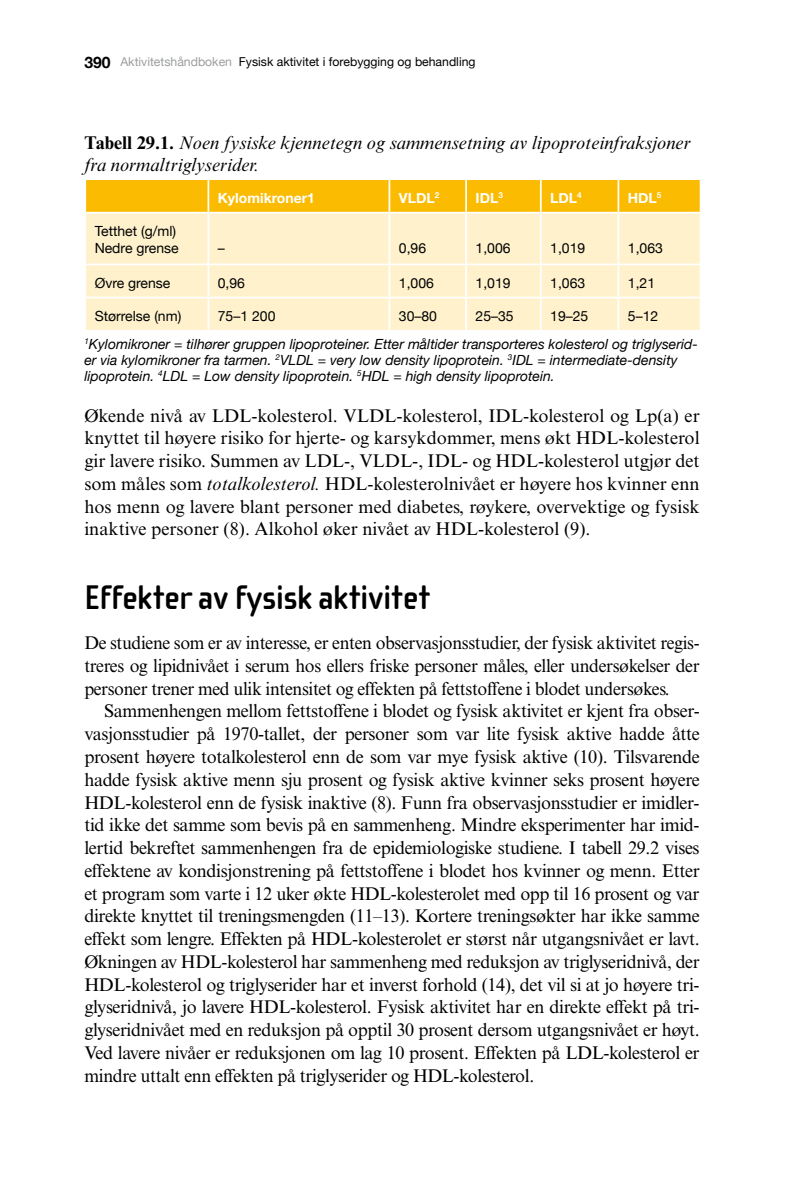
<style>
.page{position:relative;width:794px;height:1191px;background:#fff}
.page>*{position:absolute;margin:0;border:0;box-sizing:border-box;transform-origin:0 0}
.t1{font:700 35px "Cholla Sans";letter-spacing:-.005em;color:#000}
.t2{font:18.38px/22.8px "Times New Roman MT Std";letter-spacing:-.02em;color:#000;text-align:justify}
.t3{font:italic 18.38px/22.8px "Times New Roman MT Std";color:#000}
.t4{font:italic 14px/28.3px "Helvetica Neue";color:#000}
.t5{font:14px/17.5px "Helvetica Neue";color:#000}
.t6{font:700 14px "Helvetica Neue";color:#fff}
.t7{font:12.25px "Helvetica Neue";color:#000}
.s1{font-weight:700;font-size:15.75px}
.s2{color:#9c9e9f}
.s3{font-weight:700;font-style:normal}
.s4{font-style:normal}
.s5{font-style:italic}
</style>
<div class="page">
<svg style="left:86px;top:180px;width:613px;height:32px;background:#fabc04"></svg>
<div style="left:86px;top:213px;width:613px;height:117px;background:#fef1cc"></div>
<hr style="left:207px;top:180px;width:2px;height:32px;background:#fff">
<hr style="left:388px;top:180px;width:2px;height:32px;background:#fff">
<hr style="left:465px;top:180px;width:2px;height:32px;background:#fff">
<hr style="left:540px;top:180px;width:1px;height:32px;background:#fff">
<hr style="left:617px;top:180px;width:2px;height:32px;background:#fff">
<hr style="left:207px;top:213px;width:2px;height:50px;background:#fff">
<hr style="left:388px;top:213px;width:2px;height:50px;background:#fff">
<hr style="left:465px;top:213px;width:2px;height:50px;background:#fff">
<hr style="left:540px;top:213px;width:1px;height:50px;background:#fff">
<hr style="left:617px;top:213px;width:2px;height:50px;background:#fff">
<hr style="left:84px;top:263px;width:124px;height:2px;background:#fff">
<hr style="left:208px;top:263px;width:181px;height:2px;background:#fff">
<hr style="left:207px;top:265px;width:2px;height:32px;background:#fff">
<hr style="left:389px;top:263px;width:77px;height:2px;background:#fff">
<hr style="left:388px;top:265px;width:2px;height:32px;background:#fff">
<hr style="left:466px;top:263px;width:75px;height:2px;background:#fff">
<hr style="left:465px;top:265px;width:2px;height:32px;background:#fff">
<hr style="left:541px;top:263px;width:77px;height:2px;background:#fff">
<hr style="left:540px;top:265px;width:1px;height:32px;background:#fff">
<hr style="left:618px;top:263px;width:83px;height:2px;background:#fff">
<hr style="left:617px;top:265px;width:2px;height:32px;background:#fff">
<hr style="left:84px;top:297px;width:124px;height:1px;background:#fff">
<hr style="left:208px;top:297px;width:181px;height:1px;background:#fff">
<hr style="left:207px;top:298px;width:2px;height:32px;background:#fff">
<hr style="left:389px;top:297px;width:77px;height:1px;background:#fff">
<hr style="left:388px;top:298px;width:2px;height:32px;background:#fff">
<hr style="left:466px;top:297px;width:75px;height:1px;background:#fff">
<hr style="left:465px;top:298px;width:2px;height:32px;background:#fff">
<hr style="left:541px;top:297px;width:77px;height:1px;background:#fff">
<hr style="left:540px;top:298px;width:1px;height:32px;background:#fff">
<hr style="left:618px;top:297px;width:83px;height:1px;background:#fff">
<hr style="left:617px;top:298px;width:2px;height:32px;background:#fff">
<p class="t7" style="left:84px;top:55px;width:393px"><span class="s1">390</span> <span class="s2">Aktivitetshåndboken</span> Fysisk aktivitet i forebygging og behandling</p>
<p class="t3" style="left:84px;top:131px;width:608px"><span class="s3">Tabell 29.1.</span> Noen fysiske kjennetegn og sammensetning av lipoproteinfraksjoner fra normaltriglyserider.</p>
<p class="t6" style="left:218px;top:189px;width:99px">Kylomikroner1</p>
<p class="t6" style="left:399px;top:189px;width:42px">VLDL<sup>2</sup></p>
<p class="t6" style="left:475px;top:189px;width:29px">IDL<sup>3</sup></p>
<p class="t6" style="left:550px;top:189px;width:33px">LDL<sup>4</sup></p>
<p class="t6" style="left:628px;top:189px;width:35px">HDL<sup>5</sup></p>
<p class="t5" style="left:95px;top:222px;width:86px">Tetthet (g/ml)<br>Nedre grense</p>
<p class="t5" style="left:218px;top:239px;width:8px">–</p>
<p class="t5" style="left:399px;top:239px;width:29px">0,96</p>
<p class="t5" style="left:475px;top:239px;width:37px">1,006</p>
<p class="t5" style="left:550px;top:239px;width:37px">1,019</p>
<p class="t5" style="left:628px;top:239px;width:37px">1,063</p>
<p class="t5" style="left:95px;top:274px;width:77px">Øvre grense</p>
<p class="t5" style="left:218px;top:274px;width:29px">0,96</p>
<p class="t5" style="left:399px;top:274px;width:37px">1,006</p>
<p class="t5" style="left:475px;top:274px;width:37px">1,019</p>
<p class="t5" style="left:550px;top:274px;width:37px">1,063</p>
<p class="t5" style="left:628px;top:274px;width:29px">1,21</p>
<p class="t5" style="left:95px;top:307px;width:88px">Størrelse (nm)</p>
<p class="t5" style="left:218px;top:307px;width:59px">75–1 200</p>
<p class="t5" style="left:399px;top:307px;width:40px">30–80</p>
<p class="t5" style="left:475px;top:307px;width:40px">25–35</p>
<p class="t5" style="left:550px;top:307px;width:40px">19–25</p>
<p class="t4" style="left:84px;top:301px;width:615px;text-indent:543px"><span class="s4">5–12<br></span><sup>1</sup>Kylomikroner = tilhører gruppen lipoproteiner. Etter måltider transporteres kolesterol og triglyserid-</p>
<p class="t4" style="left:84px;top:352px;width:594px;line-height:15.8px">er via kylomikroner fra tarmen. <sup>2</sup>VLDL = very low density lipoprotein. <sup>3</sup>IDL = intermediate-density lipoprotein. <sup>4</sup>LDL = Low density lipoprotein. <sup>5</sup>HDL = high density lipoprotein.</p>
<p class="t2" style="left:84px;top:404px;width:617px">Økende nivå av LDL-kolesterol. VLDL-kolesterol, IDL-kolesterol og Lp(a) er knyttet til høyere risiko for hjerte- og karsykdommer, mens økt HDL-kolesterol gir lavere risiko. Summen av LDL-, VLDL-, IDL- og HDL-kolesterol utgjør det som måles som <span class="s5">totalkolesterol.</span> HDL-kolesterolnivået er høyere hos kvinner enn hos menn og lavere blant personer med diabetes, røykere, overvektige og fysisk inaktive personer (8). Alkohol øker nivået av HDL-kolesterol (9).</p>
<h1 class="t1" style="left:84px;top:578px;width:347px">Effekter av fysisk aktivitet</h1>
<p class="t2" style="left:84px;top:631px;width:617px">De studiene som er av interesse, er enten observasjonsstudier, der fysisk aktivitet regis&shy;treres og lipidnivået i serum hos ellers friske personer måles, eller undersøkelser der personer trener med ulik intensitet og effekten på fettstoffene i blodet undersøkes.</p>
<p class="t2" style="left:84px;top:700px;width:617px;text-indent:20px">Sammenhengen mellom fettstoffene i blodet og fysisk aktivitet er kjent fra obser&shy;vasjonsstudier på 1970-tallet, der personer som var lite fysisk aktive hadde åtte prosent høyere totalkolesterol enn de som var mye fysisk aktive (10). Tilsvarende hadde fysisk aktive menn sju prosent og fysisk aktive kvinner seks prosent høyere HDL-kolesterol enn de fysisk inaktive (8). Funn fra observasjonsstudier er imidler&shy;tid ikke det samme som bevis på en sammenheng. Mindre eksperimenter har imid&shy;lertid bekreftet sammenhengen fra de epidemiologiske studiene. I tabell 29.2 vises effektene av kondisjonstrening på fettstoffene i blodet hos kvinner og menn. Etter et program som varte i 12 uker økte HDL-kolesterolet med opp til 16 prosent og var direkte knyttet til treningsmengden (11–13). Kortere treningsøkter har ikke samme effekt som lengre. Effekten på HDL-kolesterolet er størst når utgangsnivået er lavt.<br>Økningen av HDL-kolesterol har sammenheng med reduksjon av triglyseridnivå, der HDL-kolesterol og triglyserider har et inverst forhold (14), det vil si at jo høyere tri&shy;glyseridnivå, jo lavere HDL-kolesterol. Fysisk aktivitet har en direkte effekt på tri&shy;glyseridnivået med en reduksjon på opptil 30 prosent dersom utgangsnivået er høyt.<br>Ved lavere nivåer er reduksjonen om lag 10 prosent. Effekten på LDL-kolesterol er mindre uttalt enn effekten på triglyserider og HDL-kolesterol.</p>
</div>
